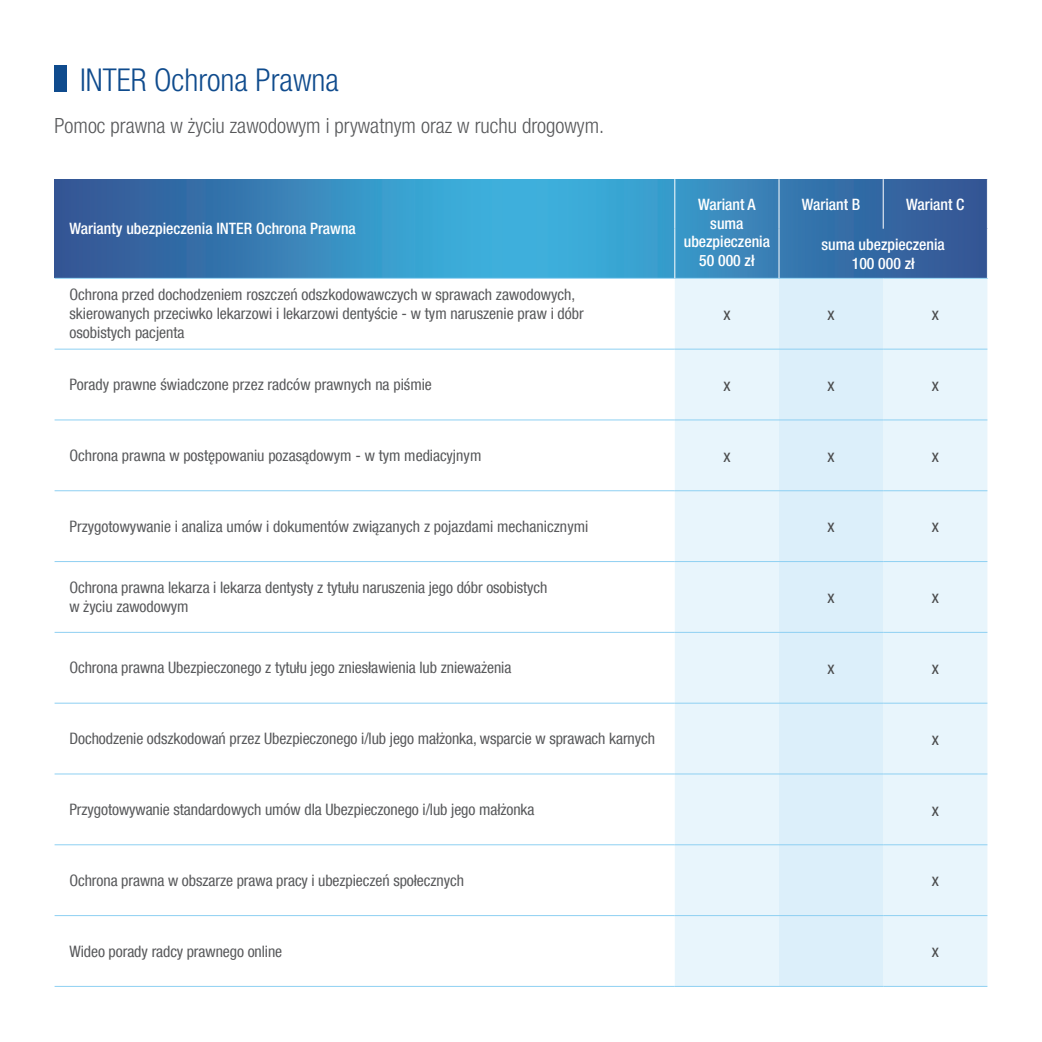
<style>
.page{position:relative;width:1042px;height:1042px;background:#fff}
.page>*{position:absolute;margin:0;border:0;box-sizing:border-box;transform-origin:0 0}
.t1{font:300 condensed 31.5px "Helvetica Neue LT Com";color:#0f4b8d}
.t2{font:300 condensed 21px "Helvetica Neue LT Com";color:#57585a}
.t3{font:condensed 17.5px "Helvetica Neue LT Com";color:#4b4c4d}
.t4{font:condensed 15.75px/18.9px "Helvetica Neue LT Com";letter-spacing:-.005em;color:#57585a}
.t5{font:500 condensed 15.75px/18.9px "Helvetica Neue LT Com";color:#fff;text-align:center}
</style>
<div class="page">
<div style="left:55px;top:66px;width:12px;height:26px;background:#0f4b8d"></div>
<img style="left:55px;top:179px;width:932px;height:99px">
<div style="left:675px;top:279px;width:312px;height:707px;background:#e8f5fc"></div>
<div style="left:779px;top:279px;width:104px;height:707px;background:#dceffa"></div>
<hr style="left:675px;top:490px;width:104px;height:1px;background:#8ed0f2">
<hr style="left:779px;top:490px;width:104px;height:1px;background:#8ed0f2">
<hr style="left:883px;top:490px;width:104px;height:1px;background:#8ed0f2">
<hr style="left:675px;top:561px;width:104px;height:1px;background:#8ed0f2">
<hr style="left:779px;top:561px;width:104px;height:1px;background:#8ed0f2">
<hr style="left:883px;top:561px;width:104px;height:1px;background:#8ed0f2">
<hr style="left:675px;top:632px;width:104px;height:1px;background:#8ed0f2">
<hr style="left:779px;top:632px;width:104px;height:1px;background:#8ed0f2">
<hr style="left:883px;top:632px;width:104px;height:1px;background:#8ed0f2">
<hr style="left:675px;top:703px;width:104px;height:1px;background:#8ed0f2">
<hr style="left:779px;top:703px;width:104px;height:1px;background:#8ed0f2">
<hr style="left:883px;top:703px;width:104px;height:1px;background:#8ed0f2">
<hr style="left:675px;top:773px;width:104px;height:1px;background:#8ed0f2">
<hr style="left:779px;top:773px;width:104px;height:1px;background:#8ed0f2">
<hr style="left:883px;top:773px;width:104px;height:1px;background:#8ed0f2">
<hr style="left:675px;top:844px;width:104px;height:1px;background:#8ed0f2">
<hr style="left:779px;top:844px;width:104px;height:1px;background:#8ed0f2">
<hr style="left:883px;top:844px;width:104px;height:1px;background:#8ed0f2">
<hr style="left:675px;top:915px;width:104px;height:1px;background:#8ed0f2">
<hr style="left:779px;top:915px;width:104px;height:1px;background:#8ed0f2">
<hr style="left:883px;top:915px;width:104px;height:1px;background:#8ed0f2">
<hr style="left:675px;top:986px;width:104px;height:1px;background:#8ed0f2">
<hr style="left:779px;top:986px;width:104px;height:1px;background:#8ed0f2">
<hr style="left:883px;top:986px;width:104px;height:1px;background:#8ed0f2">
<hr style="left:55px;top:349px;width:620px;height:1px;background:#8ed0f2">
<hr style="left:55px;top:420px;width:620px;height:1px;background:#8ed0f2">
<hr style="left:55px;top:490px;width:620px;height:1px;background:#8ed0f2">
<hr style="left:55px;top:561px;width:620px;height:1px;background:#8ed0f2">
<hr style="left:55px;top:632px;width:620px;height:1px;background:#8ed0f2">
<hr style="left:55px;top:703px;width:620px;height:1px;background:#8ed0f2">
<hr style="left:55px;top:773px;width:620px;height:1px;background:#8ed0f2">
<hr style="left:55px;top:844px;width:620px;height:1px;background:#8ed0f2">
<hr style="left:55px;top:915px;width:620px;height:1px;background:#8ed0f2">
<hr style="left:55px;top:986px;width:620px;height:1px;background:#8ed0f2">
<hr style="left:55px;top:278px;width:620px;height:1px;background:#8ed0f2">
<hr style="left:675px;top:278px;width:104px;height:1px;background:#8ed0f2">
<hr style="left:779px;top:278px;width:104px;height:1px;background:#8ed0f2">
<hr style="left:883px;top:278px;width:105px;height:1px;background:#8ed0f2">
<hr style="left:675px;top:349px;width:104px;height:1px;background:#8ed0f2">
<hr style="left:779px;top:349px;width:104px;height:1px;background:#8ed0f2">
<hr style="left:883px;top:349px;width:104px;height:1px;background:#8ed0f2">
<hr style="left:675px;top:420px;width:104px;height:1px;background:#8ed0f2">
<hr style="left:779px;top:420px;width:104px;height:1px;background:#8ed0f2">
<hr style="left:883px;top:420px;width:104px;height:1px;background:#8ed0f2">
<hr style="left:778px;top:179px;width:1px;height:50px;background:#fff">
<hr style="left:883px;top:179px;width:1px;height:50px;background:#fff">
<hr style="left:778px;top:229px;width:1px;height:49px;background:#fff">
<hr style="left:674px;top:179px;width:1px;height:50px;background:#fff">
<hr style="left:674px;top:229px;width:1px;height:49px;background:#fff">
<h1 class="t1" style="left:80px;top:62px;width:260px">INTER Ochrona Prawna</h1>
<h2 class="t2" style="left:55px;top:113px;width:551px">Pomoc prawna w życiu zawodowym i prywatnym oraz w ruchu drogowym.</h2>
<p class="t5" style="left:69px;top:219px;width:288px">Warianty ubezpieczenia INTER Ochrona Prawna</p>
<p class="t4" style="left:69px;top:285px;width:516px">Ochrona przed dochodzeniem roszczeń odszkodowawczych w sprawach zawodowych, skierowanych przeciwko lekarzowi i lekarzowi dentyście - w tym naruszenie praw i dóbr osobistych pacjenta</p>
<p class="t5" style="left:684px;top:194px;width:88px">Wariant A suma ubezpieczenia<br>50 000 zł</p>
<p class="t5" style="left:802px;top:194px;width:60px">Wariant B</p>
<p class="t5" style="left:906px;top:194px;width:60px">Wariant C</p>
<p class="t5" style="left:821px;top:234px;width:125px">suma ubezpieczenia<br>100 000 zł</p>
<p class="t3" style="left:723px;top:303px;width:9px">x</p>
<p class="t3" style="left:827px;top:303px;width:9px">x</p>
<p class="t3" style="left:932px;top:303px;width:9px">x</p>
<p class="t4" style="left:69px;top:375px;width:364px">Porady prawne świadczone przez radców prawnych na piśmie</p>
<p class="t3" style="left:723px;top:374px;width:9px">x</p>
<p class="t3" style="left:827px;top:374px;width:9px">x</p>
<p class="t3" style="left:932px;top:374px;width:9px">x</p>
<p class="t4" style="left:69px;top:446px;width:413px">Ochrona prawna w postępowaniu pozasądowym - w tym mediacyjnym</p>
<p class="t3" style="left:723px;top:445px;width:9px">x</p>
<p class="t3" style="left:827px;top:445px;width:9px">x</p>
<p class="t3" style="left:932px;top:445px;width:9px">x</p>
<p class="t4" style="left:69px;top:516px;width:520px">Przygotowywanie i analiza umów i dokumentów związanych z pojazdami mechanicznymi</p>
<p class="t3" style="left:827px;top:516px;width:9px">x</p>
<p class="t3" style="left:932px;top:516px;width:9px">x</p>
<p class="t4" style="left:69px;top:578px;width:479px">Ochrona prawna lekarza i lekarza dentysty z tytułu naruszenia jego dóbr osobistych w życiu zawodowym</p>
<p class="t3" style="left:827px;top:587px;width:9px">x</p>
<p class="t3" style="left:932px;top:587px;width:9px">x</p>
<p class="t4" style="left:69px;top:658px;width:443px">Ochrona prawna Ubezpieczonego z tytułu jego zniesławienia lub znieważenia</p>
<p class="t3" style="left:827px;top:657px;width:9px">x</p>
<p class="t3" style="left:932px;top:657px;width:9px">x</p>
<p class="t4" style="left:69px;top:729px;width:587px">Dochodzenie odszkodowań przez Ubezpieczonego i/lub jego małżonka, wsparcie w sprawach karnych</p>
<p class="t3" style="left:932px;top:728px;width:9px">x</p>
<p class="t4" style="left:69px;top:800px;width:466px">Przygotowywanie standardowych umów dla Ubezpieczonego i/lub jego małżonka</p>
<p class="t3" style="left:932px;top:799px;width:9px">x</p>
<p class="t4" style="left:69px;top:870px;width:396px">Ochrona prawna w obszarze prawa pracy i ubezpieczeń społecznych</p>
<p class="t3" style="left:932px;top:870px;width:9px">x</p>
<p class="t4" style="left:69px;top:941px;width:214px">Wideo porady radcy prawnego online</p>
<p class="t3" style="left:932px;top:941px;width:9px">x</p>
</div>
